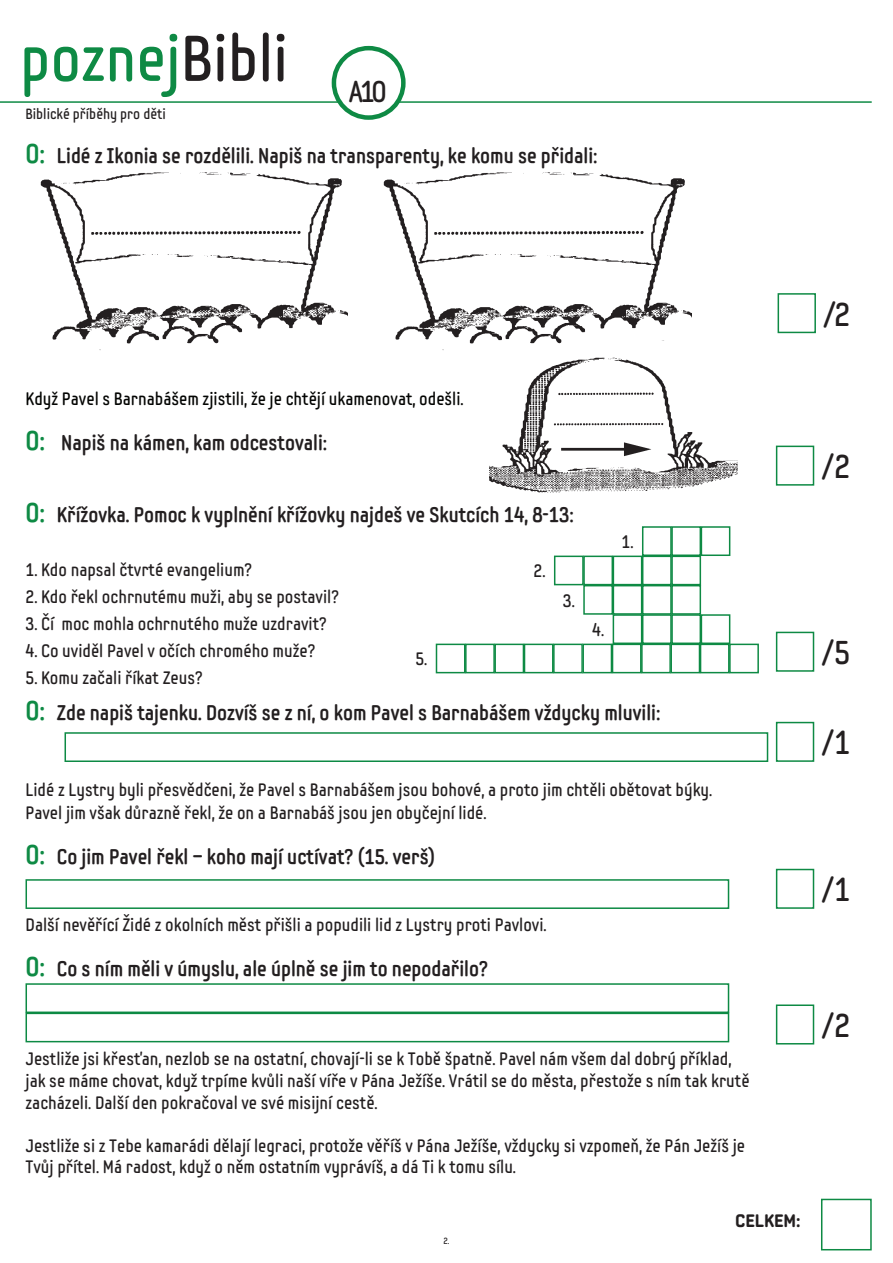
<style>
.page{position:relative;width:893px;height:1263px;background:#fff}
.page>*{position:absolute;margin:0;border:0;box-sizing:border-box;transform-origin:0 0}
.t1{font:64.5px "Samsung Imagination Condensed";color:#0e8a44}
.t2{font:33px "Samsung Imagination Condensed";color:#231f20}
.t3{font:700 21px "Samsung Imagination Condensed";color:#231f20}
.t4{font:18px/21.6px "Samsung Imagination Condensed";color:#231f20}
.t5{font:18px "Samsung Imagination Condensed";color:#040503}
.t6{font:18px "Samsung Imagination Modern X Bld";color:#231f20}
.t7{font:14.85px "Samsung Imagination Condensed";color:#231f20}
.t8{font:9px "Samsung Imagination Condensed";color:#231f20}
.s1{color:#0d8a44}
.s2{color:#231f20}
.s3{font-size:27px;color:#0e8a44}
</style>
<div class="page">
<hr style="left:0;top:101px;width:872px;height:2px;background:#0e8a44">
<div style="left:821px;top:1199px;width:51px;height:51px;border:2px solid #0e8a44"></div>
<div style="left:334px;top:48px;width:69px;height:70px;background:#fff;border-radius:50%"></div>
<div style="left:332px;top:46px;width:74px;height:74px;border:4px solid #0e8a44;border-radius:50%"></div>
<div style="left:778px;top:293px;width:38px;height:40px;border:2px solid #0e8a44"></div>
<div style="left:776px;top:446px;width:38px;height:40px;border:2px solid #0e8a44"></div>
<div style="left:776px;top:1004px;width:38px;height:40px;border:2px solid #0e8a44"></div>
<div style="left:776px;top:632px;width:38px;height:40px;border:2px solid #0e8a44"></div>
<div style="left:776px;top:869px;width:38px;height:40px;border:2px solid #0e8a44"></div>
<div style="left:26px;top:879px;width:703px;height:30px;border:2px solid #0d8a44"></div>
<div style="left:776px;top:722px;width:38px;height:40px;border:2px solid #0e8a44"></div>
<div style="left:65px;top:732px;width:703px;height:30px;border:2px solid #0d8a44"></div>
<img style="left:40px;top:172px;width:308px;height:178px">
<img style="left:383px;top:172px;width:308px;height:178px">
<img style="left:490px;top:341px;width:247px;height:186px">
<div style="left:26px;top:983px;width:703px;height:30px;border:2px solid #0d8a44"></div>
<div style="left:26px;top:1012px;width:703px;height:30px;border:2px solid #0d8a44"></div>
<div style="left:642px;top:585px;width:30px;height:30px;border:2px solid #0e8a44"></div>
<div style="left:642px;top:526px;width:30px;height:30px;border:2px solid #0e8a44"></div>
<div style="left:671px;top:526px;width:30px;height:30px;border:2px solid #0e8a44"></div>
<div style="left:701px;top:526px;width:29px;height:30px;border:2px solid #0e8a44"></div>
<div style="left:671px;top:556px;width:30px;height:29px;border:2px solid #0e8a44"></div>
<div style="left:642px;top:556px;width:30px;height:29px;border:2px solid #0e8a44"></div>
<div style="left:613px;top:556px;width:29px;height:29px;border:2px solid #0e8a44"></div>
<div style="left:583px;top:556px;width:30px;height:29px;border:2px solid #0e8a44"></div>
<div style="left:554px;top:556px;width:30px;height:29px;border:2px solid #0e8a44"></div>
<div style="left:671px;top:585px;width:30px;height:30px;border:2px solid #0e8a44"></div>
<div style="left:613px;top:585px;width:29px;height:30px;border:2px solid #0e8a44"></div>
<div style="left:583px;top:585px;width:30px;height:30px;border:2px solid #0e8a44"></div>
<div style="left:671px;top:614px;width:30px;height:30px;border:2px solid #0e8a44"></div>
<div style="left:642px;top:614px;width:30px;height:30px;border:2px solid #0e8a44"></div>
<div style="left:613px;top:614px;width:29px;height:30px;border:2px solid #0e8a44"></div>
<div style="left:701px;top:614px;width:29px;height:30px;border:2px solid #0e8a44"></div>
<div style="left:700px;top:644px;width:30px;height:29px;border:2px solid #0e8a44"></div>
<div style="left:670px;top:644px;width:30px;height:29px;border:2px solid #0e8a44"></div>
<div style="left:641px;top:644px;width:30px;height:29px;border:2px solid #0e8a44"></div>
<div style="left:729px;top:644px;width:30px;height:29px;border:2px solid #0e8a44"></div>
<div style="left:612px;top:644px;width:30px;height:29px;border:2px solid #0e8a44"></div>
<div style="left:582px;top:644px;width:30px;height:29px;border:2px solid #0e8a44"></div>
<div style="left:553px;top:644px;width:30px;height:29px;border:2px solid #0e8a44"></div>
<div style="left:524px;top:644px;width:29px;height:29px;border:2px solid #0e8a44"></div>
<div style="left:494px;top:644px;width:30px;height:29px;border:2px solid #0e8a44"></div>
<div style="left:465px;top:644px;width:30px;height:29px;border:2px solid #0e8a44"></div>
<div style="left:436px;top:644px;width:29px;height:29px;border:2px solid #0e8a44"></div>
<h1 class="t1" style="left:20px;top:17px;width:368px"><span class="s1">p</span>oznej<span class="s2">Bibli</span> <sub>A10</sub></h1>
<p class="t7" style="left:25px;top:104px;width:142px">Biblické příběhy pro děti</p>
<p class="t3" style="left:26px;top:142px;width:574px"><span class="s3">O:</span> Lidé z Ikonia se rozdělili. Napiš na transparenty, ke komu se přidali:</p>
<h2 class="t2" style="left:824px;top:293px;width:28px">/ 2</h2>
<p class="t5" style="left:26px;top:387px;width:440px">Když Pavel s Barnabášem zjistili, že je chtějí ukamenovat, odešli.</p>
<p class="t3" style="left:26px;top:429px;width:303px"><span class="s3">O:</span> Napiš na kámen, kam odcestovali:</p>
<p class="t3" style="left:26px;top:501px;width:550px"><span class="s3">O:</span> Křížovka. Pomoc k vyplnění křížovky najdeš ve Skutcích 14, 8-13:</p>
<p class="t4" style="left:26px;top:559px;width:228px">1. Kdo napsal čtvrté evangelium?</p>
<p class="t4" style="left:26px;top:586px;width:315px">2. Kdo řekl ochrnutému muži, aby se postavil?</p>
<p class="t4" style="left:26px;top:613px;width:303px">3. Čí moc mohla ochrnutého muže uzdravit?</p>
<p class="t4" style="left:26px;top:640px;width:291px">4. Co uviděl Pavel v očích chromého muže?</p>
<p class="t4" style="left:26px;top:667px;width:179px">5. Komu začali říkat Zeus?</p>
<p class="t3" style="left:26px;top:699px;width:636px"><span class="s3">O:</span> Zde napiš tajenku. Dozvíš se z ní, o kom Pavel s Barnabášem vždycky mluvili:</p>
<p class="t4" style="left:622px;top:531px;width:13px">1.</p>
<p class="t4" style="left:533px;top:560px;width:13px">2.</p>
<p class="t4" style="left:563px;top:590px;width:13px">3.</p>
<p class="t4" style="left:592px;top:619px;width:13px">4.</p>
<p class="t4" style="left:415px;top:648px;width:13px">5.</p>
<p class="t4" style="left:26px;top:779px;width:688px;line-height:22.5px">Lidé z Lystry byli přesvědčeni, že Pavel s Barnabášem jsou bohové, a proto jim chtěli obětovat býky.<br>Pavel jim však důrazně řekl, že on a Barnabáš jsou jen obyčejní lidé.</p>
<p class="t3" style="left:26px;top:843px;width:411px"><span class="s3">O:</span> Co jim Pavel řekl – koho mají uctívat? (15. verš)</p>
<p class="t4" style="left:26px;top:914px;width:523px">Další nevěřící Židé z okolních měst přišli a popudili lid z Lystry proti Pavlovi.</p>
<p class="t3" style="left:26px;top:955px;width:464px"><span class="s3">O:</span> Co s ním měli v úmyslu, ale úplně se jim to nepodařilo?</p>
<p class="t4" style="left:26px;top:1048px;width:725px">Jestliže jsi křesťan, nezlob se na ostatní, chovají-li se k Tobě špatně. Pavel nám všem dal dobrý příklad, jak se máme chovat, když trpíme kvůli naší víře v Pána Ježíše. Vrátil se do města, přestože s ním tak krutě zacházeli. Další den pokračoval ve své misijní cestě.</p>
<p class="t4" style="left:26px;top:1135px;width:721px">Jestliže si z Tebe kamarádi dělají legraci, protože věříš v Pána Ježíše, vždycky si vzpomeň, že Pán Ježíš je<br>Tvůj přítel. Má radost, když o něm ostatním vyprávíš, a dá Ti k tomu sílu.</p>
<p class="t8" style="left:443px;top:1235px;width:7px">2.</p>
<p class="t6" style="left:735px;top:1209px;width:67px">CELKEM:</p>
<h2 class="t2" style="left:822px;top:445px;width:30px">/ 2</h2>
<h2 class="t2" style="left:822px;top:632px;width:30px">/ 5</h2>
<h2 class="t2" style="left:822px;top:722px;width:30px">/ 1</h2>
<h2 class="t2" style="left:822px;top:869px;width:30px">/ 1</h2>
<h2 class="t2" style="left:822px;top:1004px;width:30px">/ 2</h2>
</div>
